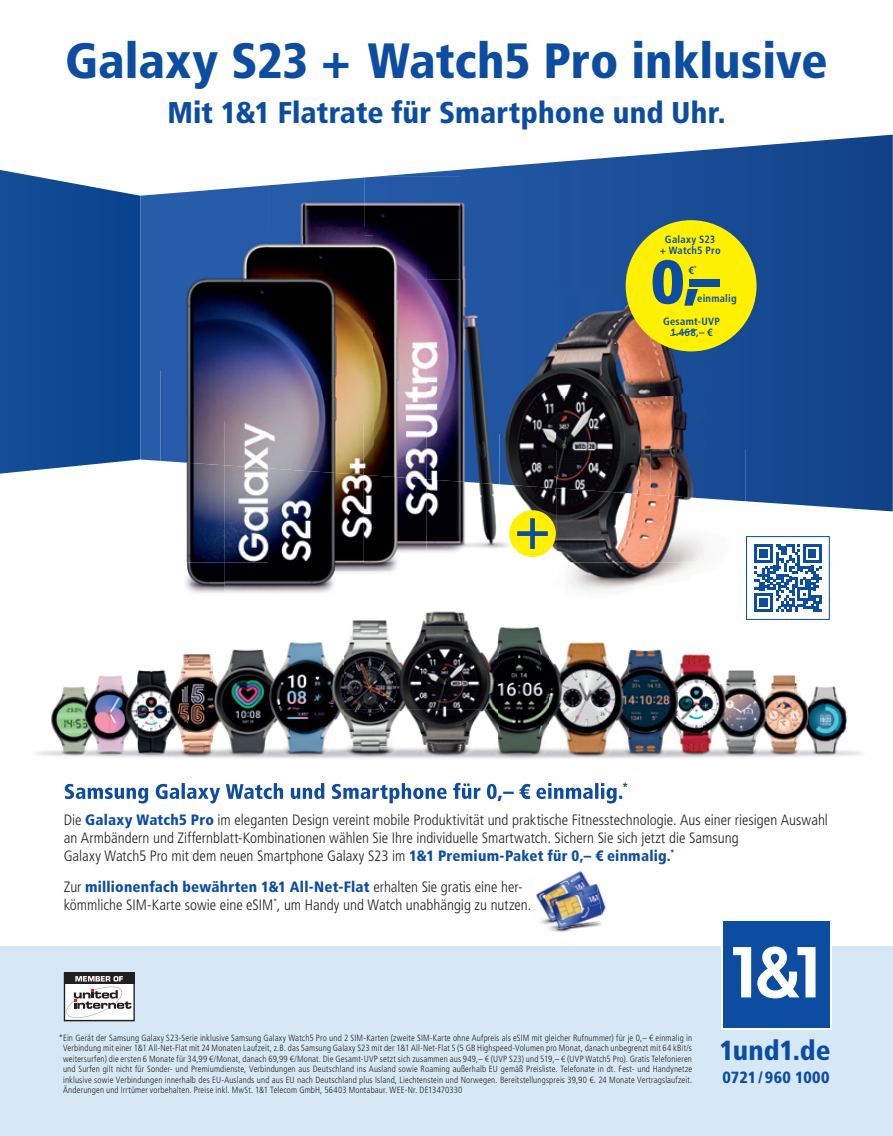
<style>
.page{position:relative;width:893px;height:1136px;background:#fff}
.page>*{position:absolute;margin:0;border:0;box-sizing:border-box;transform-origin:0 0}
.t1{font:900 condensed 61.5px "Frutiger LT Pro";color:#0d4da1;scale:1.04 1}
.t2{font:900 condensed 49.5px "Frutiger LT Pro";color:#0d4da1}
.t3{font:900 condensed 30px "Frutiger LT Pro";letter-spacing:.005em;color:#0d4da1}
.t4{font:900 condensed 27.6px "Frutiger LT Pro";color:#0d4da1}
.t5{font:900 condensed 16.2px "Frutiger LT Pro";color:#0d4da1}
.t6{font:300 condensed 15px/18px "Frutiger LT Pro";color:#231f20}
.t7{font:700 condensed 10.5px/11.2px "Frutiger LT Pro";letter-spacing:.02em;color:#0d4da1;text-align:center}
.t8{font:300 condensed 9px/10.5px "Frutiger LT Pro";letter-spacing:.02em;color:#231f20;text-align:justify}
.s1{font-weight:900;color:#0d4da1}
</style>
<div class="page">
<div style="left:0;top:170px;width:140px;height:303px;background:#104992"></div>
<svg style="left:140px;top:135px;width:753px;height:376px"></svg>
<img style="left:603px;top:899px;width:3px;height:15px">
<img style="left:536px;top:871px;width:67px;height:61px">
<div style="left:0;top:946px;width:893px;height:189px;background:#d6e8f6"></div>
<svg style="left:721px;top:946px;width:110px;height:83px"></svg>
<div style="left:723px;top:920px;width:107px;height:107px;background:#0d4da1"></div>
<svg style="left:733px;top:947px;width:18px;height:50px"></svg>
<svg style="left:757px;top:946px;width:58px;height:52px"></svg>
<svg style="left:64px;top:972px;width:71px;height:49px;background:#acaaaa"></svg>
<img style="left:426px;top:484px;width:73px;height:68px">
<img style="left:269px;top:177px;width:287px;height:51px">
<img style="left:269px;top:228px;width:95px;height:8px">
<img style="left:364px;top:228px;width:192px;height:51px">
<img style="left:426px;top:279px;width:82px;height:51px">
<img style="left:508px;top:279px;width:48px;height:14px">
<img style="left:426px;top:330px;width:73px;height:154px">
<img style="left:225px;top:236px;width:44px;height:229px">
<img style="left:364px;top:475px;width:62px;height:87px">
<img style="left:269px;top:236px;width:105px;height:48px">
<img style="left:374px;top:236px;width:52px;height:243px">
<img style="left:364px;top:284px;width:10px;height:191px">
<img style="left:160px;top:465px;width:65px;height:97px">
<img style="left:160px;top:275px;width:65px;height:190px">
<img style="left:225px;top:465px;width:44px;height:97px">
<img style="left:269px;top:475px;width:95px;height:87px">
<img style="left:269px;top:275px;width:95px;height:200px">
<img style="left:556px;top:494px;width:189px;height:68px">
<img style="left:556px;top:293px;width:189px;height:156px">
<img style="left:556px;top:449px;width:94px;height:45px">
<img style="left:650px;top:449px;width:95px;height:52px">
<img style="left:499px;top:488px;width:57px;height:69px">
<img style="left:499px;top:293px;width:57px;height:195px">
<div style="left:509px;top:510px;width:47px;height:47px;background:#fff101;border-radius:50%"></div>
<div style="left:517px;top:531px;width:31px;height:5px;background:#0d4da1"></div>
<div style="left:530px;top:518px;width:5px;height:31px;background:#0d4da1"></div>
<div style="left:626px;top:220px;width:130px;height:131px;background:#fff101;border-radius:50%"></div>
<svg style="left:670px;top:329px;width:28px;height:7px"></svg>
<img style="left:37px;top:653px;width:152px;height:151px">
<img style="left:344px;top:611px;width:205px;height:193px">
<img style="left:704px;top:611px;width:158px;height:147px">
<img style="left:189px;top:642px;width:155px;height:162px">
<img style="left:549px;top:642px;width:155px;height:162px">
<img style="left:65px;top:782px;width:557px;height:21px">
<svg style="left:623px;top:782px;width:4px;height:5px"></svg>
<img style="left:364px;top:562px;width:34px;height:10px">
<img style="left:186px;top:562px;width:178px;height:52px">
<img style="left:499px;top:562px;width:246px;height:64px">
<svg style="left:754px;top:544px;width:68px;height:67px"></svg>
<div style="left:746px;top:536px;width:84px;height:84px;border:1px solid #0d4da1"></div>
<h2 class="t2" style="left:65px;top:31px;width:764px">Galaxy S23 + Watch5 Pro inklusive</h2>
<h3 class="t3" style="left:167px;top:94px;width:560px">Mit 1&amp;1 Flatrate für Smartphone und Uhr.</h3>
<p class="t7" style="left:660px;top:234px;width:62px">Galaxy S23<br>+ Watch5 Pro</p>
<h1 class="t1" style="left:651px;top:241px;width:68px">0,–</h1>
<p class="t7" style="left:688px;top:264px;width:10px">€<sup>*</sup></p>
<p class="t7" style="left:697px;top:292px;width:41px">einmalig</p>
<p class="t7" style="left:663px;top:315px;width:58px">Gesamt-UVP<br>1.468,– €</p>
<p class="t6" style="left:64px;top:811px;width:766px">Die <span class="s1">Galaxy Watch5 Pro</span> im eleganten Design vereint mobile Produktivität und praktische Fitnesstechnologie. Aus einer riesigen Auswahl an Armbändern und Ziffernblatt-Kombinationen wählen Sie Ihre individuelle Smartwatch. Sichern Sie sich jetzt die Samsung<br>Galaxy Watch5 Pro mit dem neuen Smartphone Galaxy S23 im <span class="s1">1&amp;1 Premium-Paket für 0,– € einmalig.</span><sup>*</sup></p>
<h3 class="t6" style="left:64px;top:878px;width:469px">Zur <span class="s1">millionenfach bewährten 1&amp;1 All-Net-Flat</span> erhalten Sie gratis eine her&shy;kömmliche SIM-Karte sowie eine eSIM<sup>*</sup>, um Handy und Watch unabhängig zu nutzen.</h3>
<p class="t8" style="left:63px;top:1032px;width:631px;text-indent:-4px">* Ein Gerät der Samsung Galaxy S23-Serie inklusive Samsung Galaxy Watch5 Pro und 2 SIM-Karten (zweite SIM-Karte ohne Aufpreis als eSIM mit gleicher Rufnummer) für je 0,– € einmalig in Verbindung mit einer 1&amp;1 All-Net-Flat mit 24 Monaten Laufzeit, z.B. das Samsung Galaxy S23 mit der 1&amp;1 All-Net-Flat S (5 GB Highspeed-Volumen pro Monat, danach unbegrenzt mit 64 kBit/s weitersurfen) die ersten 6 Monate für 34,99 €/Monat, danach 69,99 €/Monat. Die Gesamt-UVP setzt sich zusammen aus 949,– € (UVP S23) und 519,– € (UVP Watch5 Pro). Gratis Telefonieren und Surfen gilt nicht für Sonder- und Premiumdienste, Verbindungen aus Deutschland ins Ausland sowie Roaming außerhalb EU gemäß Preisliste. Telefonate in dt. Fest- und Handynetze inklusive sowie Verbindungen innerhalb des EU-Auslands und aus EU nach Deutschland plus Island, Liechtenstein und Norwegen. Bereitstellungspreis 39,90 €. 24 Monate Vertragslaufzeit.<br>Änderungen und Irrtümer vorbehalten. Preise inkl. MwSt. 1&amp;1 Telecom GmbH, 56403 Montabaur. WEE-Nr. DE13470330</p>
<h3 class="t4" style="left:719px;top:1033px;width:113px">1und1.de</h3>
<h3 class="t5" style="left:723px;top:1067px;width:109px">0721 / 960 1000</h3>
</div>
